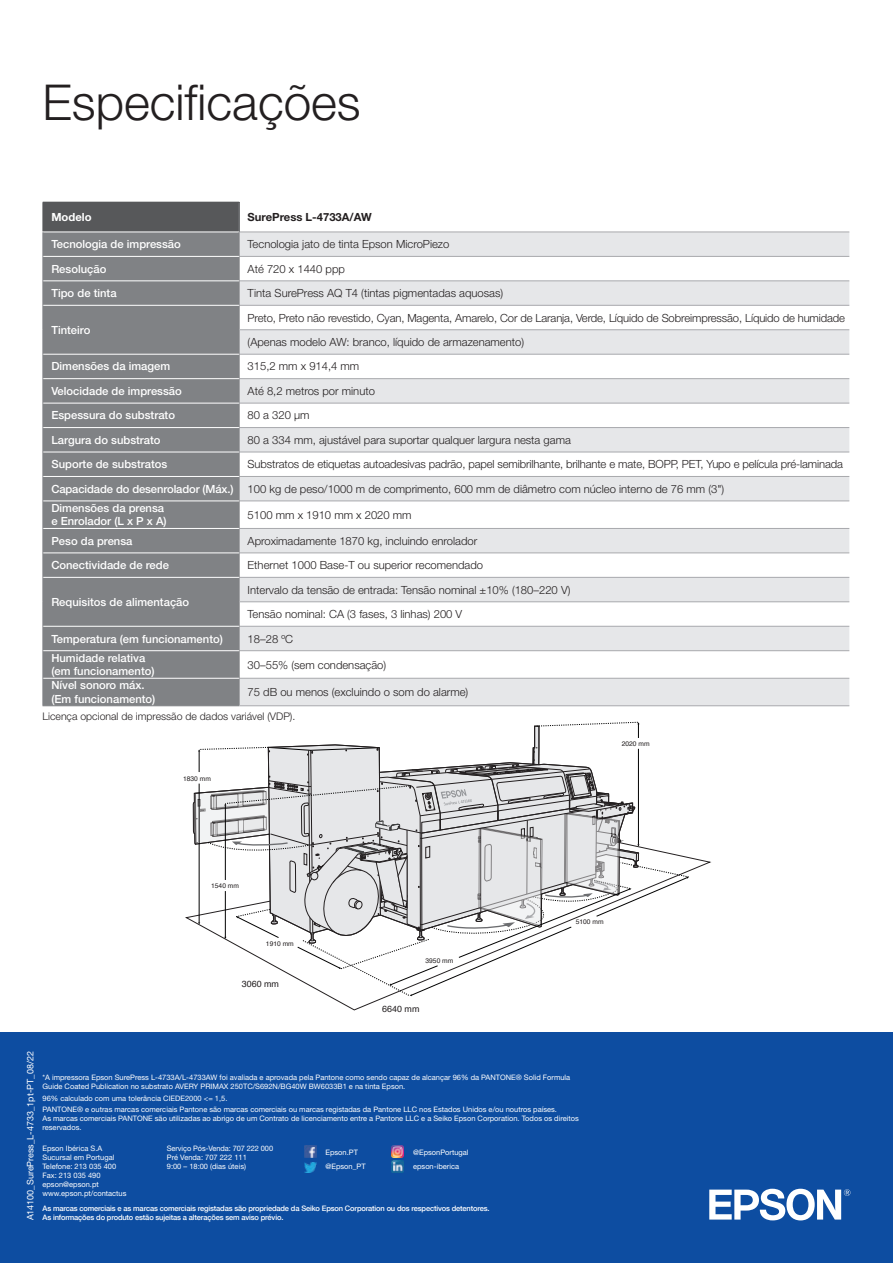
<style>
.page{position:relative;width:893px;height:1263px;background:#fff}
.page>*{position:absolute;margin:0;border:0;box-sizing:border-box;transform-origin:0 0}
.t1{font:300 49.5px "Helvetica Neue LT Pro";color:#231f20}
.t2{font:300 11.25px "Helvetica Neue LT Pro";color:#231f20}
.t3{font:500 11.25px/13.5px "Helvetica Neue LT Pro";color:#fff}
.t4{font:700 11.25px "Helvetica Neue LT Pro";color:#231f20}
.t5{font:700 11.25px "Helvetica Neue LT Pro";color:#fff}
.t6{font:300 10.5px "Helvetica Neue LT Pro";color:#231f20}
.t7{font:9px "Helvetica Neue LT Pro";color:#fff}
.t8{font:8.85px "Helvetica";color:#231f20}
.t9{font:7.5px/9px "Helvetica Neue LT Pro";color:#fff}
.t10{font:500 7.5px "Helvetica Neue LT Com";letter-spacing:-.02em;color:#fff}
.t11{font:6.75px "Helvetica";color:#231f20}
</style>
<div class="page">
<div style="left:0;top:1032px;width:893px;height:231px;background:#0d4da1"></div>
<svg style="left:193px;top:722px;width:496px;height:274px"></svg>
<svg style="left:709px;top:1189px;width:141px;height:31px"></svg>
<svg style="left:304px;top:1145px;width:12px;height:27px"></svg>
<svg style="left:392px;top:1145px;width:12px;height:27px"></svg>
<div style="left:43px;top:202px;width:196px;height:30px;background:#57585a"></div>
<div style="left:44px;top:233px;width:195px;height:472px;background:#808285"></div>
<svg style="left:240px;top:233px;width:609px;height:472px;fill:#e6e7e9"></svg>
<hr style="left:239px;top:202px;width:1px;height:30px;background:#808285">
<svg style="left:43px;top:232px;width:1px;height:473px"></svg>
<hr style="left:43px;top:705px;width:196px;height:1px;background:#808285">
<svg style="left:239px;top:233px;width:1px;height:472px"></svg>
<hr style="left:43px;top:256px;width:196px;height:1px;background:#fff">
<hr style="left:43px;top:281px;width:196px;height:1px;background:#fff">
<hr style="left:43px;top:305px;width:196px;height:1px;background:#fff">
<hr style="left:43px;top:354px;width:196px;height:1px;background:#fff">
<hr style="left:43px;top:378px;width:196px;height:1px;background:#fff">
<hr style="left:43px;top:403px;width:196px;height:1px;background:#fff">
<hr style="left:43px;top:427px;width:196px;height:1px;background:#fff">
<hr style="left:43px;top:452px;width:196px;height:1px;background:#fff">
<hr style="left:43px;top:476px;width:196px;height:1px;background:#fff">
<hr style="left:43px;top:501px;width:196px;height:1px;background:#fff">
<hr style="left:43px;top:528px;width:196px;height:1px;background:#fff">
<hr style="left:43px;top:553px;width:196px;height:1px;background:#fff">
<hr style="left:43px;top:577px;width:196px;height:1px;background:#fff">
<hr style="left:43px;top:626px;width:196px;height:1px;background:#fff">
<hr style="left:43px;top:650px;width:196px;height:1px;background:#fff">
<hr style="left:43px;top:678px;width:196px;height:1px;background:#fff">
<hr style="left:239px;top:232px;width:610px;height:1px;background:#a8a9ad">
<hr style="left:239px;top:256px;width:610px;height:1px;background:#a8a9ad">
<hr style="left:239px;top:281px;width:610px;height:1px;background:#a8a9ad">
<hr style="left:239px;top:305px;width:610px;height:1px;background:#a8a9ad">
<hr style="left:239px;top:329px;width:610px;height:1px;background:#a8a9ad">
<hr style="left:239px;top:354px;width:610px;height:1px;background:#a8a9ad">
<hr style="left:239px;top:378px;width:610px;height:1px;background:#a8a9ad">
<hr style="left:239px;top:403px;width:610px;height:1px;background:#a8a9ad">
<hr style="left:239px;top:427px;width:610px;height:1px;background:#a8a9ad">
<hr style="left:239px;top:452px;width:610px;height:1px;background:#a8a9ad">
<hr style="left:239px;top:476px;width:610px;height:1px;background:#a8a9ad">
<hr style="left:239px;top:501px;width:610px;height:1px;background:#a8a9ad">
<hr style="left:239px;top:528px;width:610px;height:1px;background:#a8a9ad">
<hr style="left:239px;top:553px;width:610px;height:1px;background:#a8a9ad">
<hr style="left:239px;top:577px;width:610px;height:1px;background:#a8a9ad">
<hr style="left:239px;top:601px;width:610px;height:1px;background:#a8a9ad">
<hr style="left:239px;top:626px;width:610px;height:1px;background:#a8a9ad">
<hr style="left:239px;top:650px;width:610px;height:1px;background:#a8a9ad">
<hr style="left:239px;top:678px;width:610px;height:1px;background:#a8a9ad">
<hr style="left:239px;top:705px;width:610px;height:1px;background:#a8a9ad">
<p class="t1" style="left:43px;top:73px;width:320px">Especificações</p>
<p class="t5" style="left:51px;top:210px;width:42px">Modelo</p>
<p class="t4" style="left:248px;top:210px;width:126px">SurePress L-4733A/AW</p>
<p class="t3" style="left:51px;top:237px;width:131px">Tecnologia de impressão</p>
<p class="t2" style="left:248px;top:237px;width:203px">Tecnologia jato de tinta Epson MicroPiezo</p>
<p class="t3" style="left:51px;top:262px;width:57px">Resolução</p>
<p class="t2" style="left:248px;top:262px;width:99px">Até 720 x 1440 ppp</p>
<p class="t3" style="left:51px;top:286px;width:67px">Tipo de tinta</p>
<p class="t2" style="left:248px;top:286px;width:257px">Tinta SurePress AQ T4 (tintas pigmentadas aquosas)</p>
<p class="t3" style="left:51px;top:323px;width:40px">Tinteiro</p>
<p class="t2" style="left:248px;top:311px;width:599px">Preto, Preto não revestido, Cyan, Magenta, Amarelo, Cor de Laranja, Verde, Líquido de Sobreimpressão, Líquido de humidade</p>
<p class="t2" style="left:248px;top:335px;width:278px">(Apenas modelo AW: branco, líquido de armazenamento)</p>
<p class="t3" style="left:51px;top:360px;width:120px">Dimensões da imagem</p>
<p class="t2" style="left:248px;top:360px;width:113px">315,2 mm x 914,4 mm</p>
<p class="t3" style="left:51px;top:384px;width:132px">Velocidade de impressão</p>
<p class="t2" style="left:248px;top:384px;width:129px">Até 8,2 metros por minuto</p>
<p class="t3" style="left:51px;top:408px;width:125px">Espessura do substrato</p>
<p class="t2" style="left:248px;top:408px;width:63px">80 a 320 μm</p>
<p class="t3" style="left:51px;top:433px;width:111px">Largura do substrato</p>
<p class="t2" style="left:248px;top:433px;width:325px">80 a 334 mm, ajustável para suportar qualquer largura nesta gama</p>
<p class="t3" style="left:51px;top:457px;width:117px">Suporte de substratos</p>
<p class="t2" style="left:248px;top:457px;width:597px">Substratos de etiquetas autoadesivas padrão, papel semibrilhante, brilhante e mate, BOPP, PET, Yupo e película pré-laminada</p>
<p class="t3" style="left:51px;top:482px;width:184px">Capacidade do desenrolador (Máx.)</p>
<p class="t2" style="left:248px;top:482px;width:478px">100 kg de peso/1000 m de comprimento, 600 mm de diâmetro com núcleo interno de 76 mm (3")</p>
<p class="t3" style="left:51px;top:501px;width:117px">Dimensões da prensa e Enrolador (L x P x A)</p>
<p class="t2" style="left:248px;top:508px;width:166px">5100 mm x 1910 mm x 2020 mm</p>
<p class="t3" style="left:51px;top:534px;width:83px">Peso da prensa</p>
<p class="t2" style="left:248px;top:534px;width:231px">Aproximadamente 1870 kg, incluindo enrolador</p>
<p class="t3" style="left:51px;top:558px;width:119px">Conectividade de rede</p>
<p class="t2" style="left:248px;top:558px;width:237px">Ethernet 1000 Base-T ou superior recomendado</p>
<p class="t3" style="left:51px;top:595px;width:139px">Requisitos de alimentação</p>
<p class="t2" style="left:248px;top:583px;width:324px">Intervalo da tensão de entrada: Tensão nominal ±10% (180–220 V)</p>
<p class="t2" style="left:248px;top:607px;width:216px">Tensão nominal: CA (3 fases, 3 linhas) 200 V</p>
<p class="t3" style="left:51px;top:632px;width:173px">Temperatura (em funcionamento)</p>
<p class="t2" style="left:248px;top:632px;width:47px">18–28 ºC</p>
<p class="t3" style="left:51px;top:651px;width:105px">Humidade relativa (em funcionamento)</p>
<p class="t2" style="left:248px;top:658px;width:140px">30–55% (sem condensação)</p>
<p class="t3" style="left:51px;top:678px;width:105px">Nível sonoro máx. (Em funcionamento)</p>
<p class="t2" style="left:248px;top:685px;width:222px">75 dB ou menos (excluindo o som do alarme)</p>
<p class="t6" style="left:43px;top:710px;width:254px">Licença opcional de impressão de dados variável (VDP).</p>
<p class="t11" style="left:183px;top:773px;width:29px">1830 mm</p>
<p class="t11" style="left:622px;top:738px;width:29px">2020 mm</p>
<p class="t11" style="left:211px;top:880px;width:29px">1540 mm</p>
<p class="t11" style="left:266px;top:938px;width:29px">1910 mm</p>
<p class="t8" style="left:242px;top:977px;width:39px">3060 mm</p>
<p class="t11" style="left:426px;top:956px;width:29px">3950 mm</p>
<p class="t8" style="left:382px;top:1002px;width:39px">6640 mm</p>
<p class="t11" style="left:576px;top:917px;width:29px">5100 mm</p>
<p class="t7" style="left:25px;top:1220px;width:171px;rotate:-90deg">A14100_SurePress_L-4733_1pt-PT_08/22</p>
<p class="t9" style="left:43px;top:1073px;width:529px">*A impressora Epson SurePress L-4733A/L-4733AW foi avaliada e aprovada pela Pantone como sendo capaz de alcançar 96% da PANTONE® Solid Formula<br>Guide Coated Publication no substrato AVERY PRIMAX 250TC/S692N/BG40W BW6033B1 e na tinta Epson.</p>
<p class="t9" style="left:43px;top:1093px;width:186px">96% calculado com uma tolerância CIEDE2000 &lt;= 1,5.</p>
<p class="t9" style="left:43px;top:1104px;width:538px">PANTONE® e outras marcas comerciais Pantone são marcas comerciais ou marcas registadas da Pantone LLC nos Estados Unidos e/ou noutros países.<br>As marcas comerciais PANTONE são utilizadas ao abrigo de um Contrato de licenciamento entre a Pantone LLC e a Seiko Epson Corporation. Todos os direitos reservados.</p>
<p class="t9" style="left:167px;top:1143px;width:108px">Serviço Pós-Venda: 707 222 000</p>
<p class="t9" style="left:167px;top:1152px;width:82px">Pré Venda: 707 222 111</p>
<p class="t9" style="left:167px;top:1161px;width:81px">9:00 – 18:00 (dias úteis)</p>
<p class="t10" style="left:43px;top:1204px;width:449px">As marcas comerciais e as marcas comerciais registadas são propriedade da Seiko Epson Corporation ou dos respectivos detentores.</p>
<p class="t10" style="left:43px;top:1213px;width:242px">As informações do produto estão sujeitas a alterações sem aviso prévio.</p>
<p class="t9" style="left:43px;top:1143px;width:61px">Epson Ibérica S.A</p>
<p class="t9" style="left:43px;top:1152px;width:73px">Sucursal em Portugal</p>
<p class="t9" style="left:43px;top:1161px;width:75px">Telefone: 213 035 400</p>
<p class="t9" style="left:43px;top:1170px;width:60px">Fax: 213 035 490</p>
<p class="t9" style="left:43px;top:1179px;width:58px">epson@epson.pt</p>
<p class="t9" style="left:43px;top:1188px;width:86px">www.epson.pt/contactus</p>
<p class="t9" style="left:413px;top:1147px;width:57px">@EpsonPortugal</p>
<p class="t9" style="left:413px;top:1162px;width:47px">epson-iberica</p>
<p class="t9" style="left:325px;top:1147px;width:34px">Epson.PT</p>
<p class="t9" style="left:325px;top:1162px;width:42px">@Epson_PT</p>
</div>
